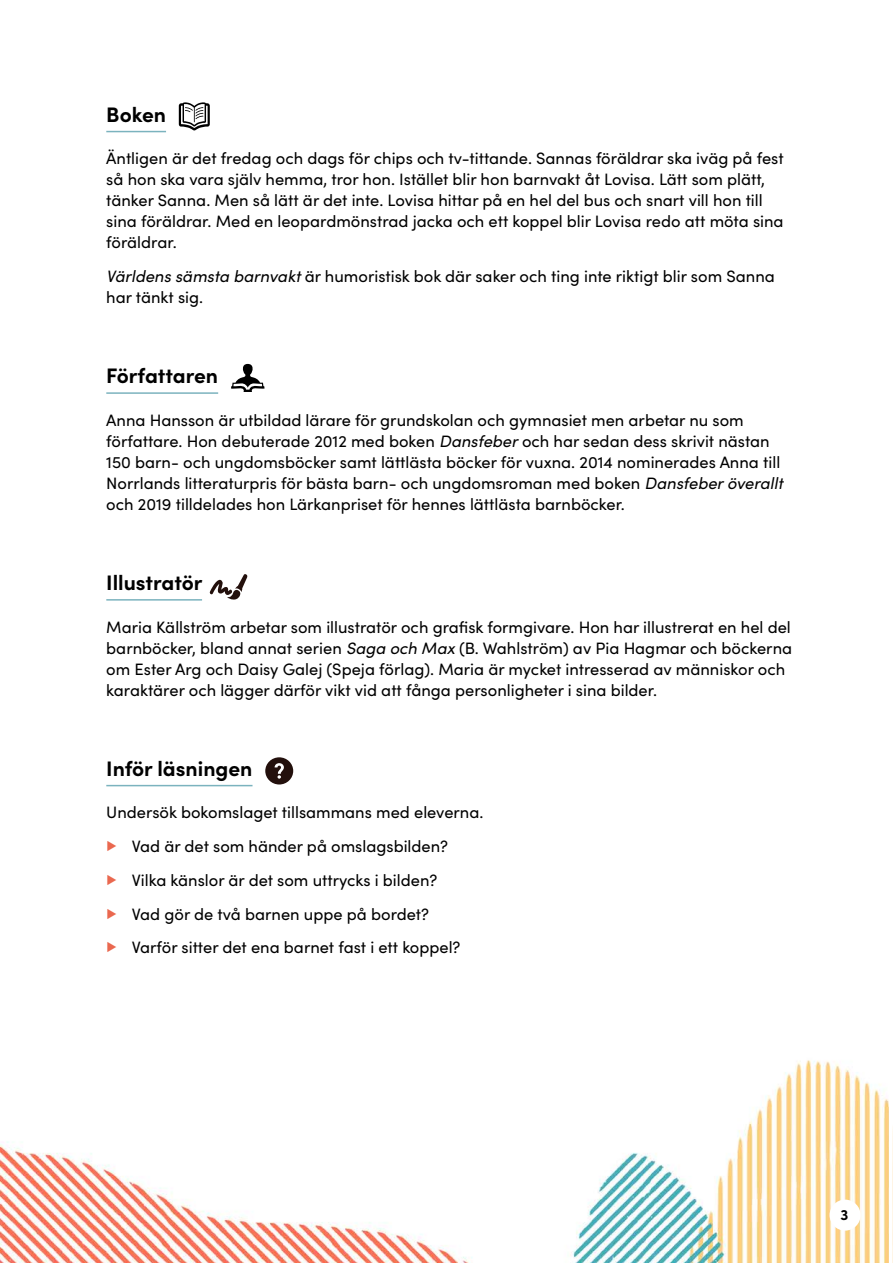
<style>
.page{position:relative;width:893px;height:1263px;background:#fff}
.page>*{position:absolute;margin:0;border:0;box-sizing:border-box;transform-origin:0 0}
.t1{font:700 21px "Sofia Pro";color:#000}
.t2{font:16.5px/21px "Sofia Pro";color:#000}
.t3{font:700 15px "Sofia Pro";color:#000}
.s1{font-style:italic}
.s2{font-weight:700;color:#ea684f}
</style>
<div class="page">
<img style="left:0;top:1060px;width:889px;height:203px">
<div style="left:830px;top:1199px;width:30px;height:31px;background:#fff;border-radius:50%"></div>
<img style="left:892px;top:1128px;width:1px;height:135px">
<hr style="left:106px;top:131px;width:60px;height:1px;background:#7bb3be">
<hr style="left:106px;top:392px;width:112px;height:2px;background:#7bb3be">
<hr style="left:106px;top:599px;width:96px;height:2px;background:#7bb3be">
<hr style="left:106px;top:785px;width:146px;height:1px;background:#7bb3be">
<svg style="left:179px;top:102px;width:31px;height:28px"></svg>
<svg style="left:231px;top:364px;width:34px;height:28px"></svg>
<svg style="left:265px;top:757px;width:28px;height:27px"></svg>
<svg style="left:209px;top:574px;width:39px;height:26px"></svg>
<p class="t1" style="left:106px;top:98px;width:61px">Boken</p>
<p class="t2" style="left:106px;top:147px;width:679px">Äntligen är det fredag och dags för chips och tv-tittande. Sannas föräldrar ska iväg på fest så hon ska vara själv hemma, tror hon. Istället blir hon barnvakt åt Lovisa. Lätt som plätt, tänker Sanna. Men så lätt är det inte. Lovisa hittar på en hel del bus och snart vill hon till sina föräldrar. Med en leopardmönstrad jacka och ett koppel blir Lovisa redo att möta sina föräldrar.</p>
<p class="t2" style="left:106px;top:265px;width:670px"><span class="s1">Världens sämsta barnvakt</span> är humoristisk bok där saker och ting inte riktigt blir som Sanna har tänkt sig.</p>
<p class="t1" style="left:106px;top:360px;width:113px">Författaren</p>
<p class="t2" style="left:106px;top:409px;width:678px">Anna Hansson är utbildad lärare för grundskolan och gymnasiet men arbetar nu som författare. Hon debuterade 2012 med boken <span class="s1">Dansfeber</span> och har sedan dess skrivit nästan 150 barn- och ungdomsböcker samt lättlästa böcker för vuxna. 2014 nominerades Anna till Norrlands litteraturpris för bästa barn- och ungdomsroman med boken <span class="s1">Dansfeber överallt </span>och 2019 tilldelades hon Lärkanpriset för hennes lättlästa barnböcker.</p>
<p class="t1" style="left:106px;top:567px;width:98px">Illustratör</p>
<p class="t2" style="left:106px;top:615px;width:687px">Maria Källström arbetar som illustratör och grafisk formgivare. Hon har illustrerat en hel del barnböcker, bland annat serien <span class="s1">Saga och Max</span> (B. Wahlström) av Pia Hagmar och böckerna om Ester Arg och Daisy Galej (Speja förlag). Maria är mycket intresserad av människor och karaktärer och lägger därför vikt vid att fånga personligheter i sina bilder.</p>
<p class="t1" style="left:106px;top:752px;width:148px">Inför läsningen</p>
<p class="t2" style="left:106px;top:795px;width:379px;line-height:33.8px">Undersök bokomslaget tillsammans med eleverna. <span class="s2">▶</span> Vad är det som händer på omslagsbilden?<br><span class="s2">▶</span> Vilka känslor är det som uttrycks i bilden?<br><span class="s2">▶</span> Vad gör de två barnen uppe på bordet?<br><span class="s2">▶</span> Varför sitter det ena barnet fast i ett koppel?</p>
<p class="t3" style="left:841px;top:1204px;width:9px">3</p>
</div>
